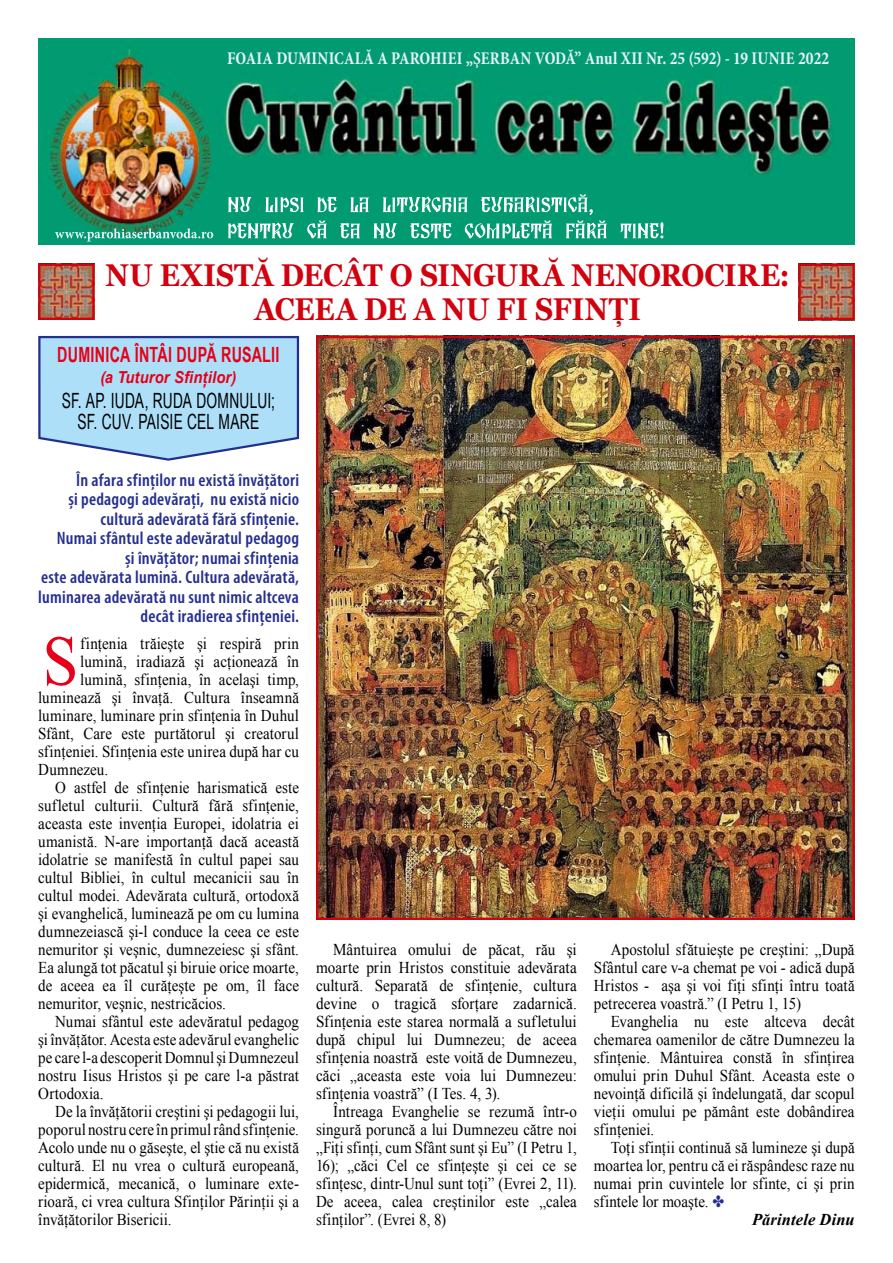
<style>
.page{position:relative;width:893px;height:1263px;background:#fff}
.page>*{position:absolute;margin:0;border:0;box-sizing:border-box;transform-origin:0 0}
.t1{font:70.8px "Times New Roman";color:#e60019;scale:.91 1}
.t2{font:700 31.5px/34.5px "Georgia";color:#d1010e;text-align:center;scale:.89 1}
.t3{font:21px/21px "Arial Narrow";letter-spacing:.015em;color:#000;scale:.8 1}
.t4{font:700 21px "Arial Narrow";letter-spacing:.015em;color:#e60019;scale:.83 1}
.t5{font:600 condensed 18px/19.5px "Myriad Pro";letter-spacing:.01em;color:#242f8d;text-align:right}
.t6{font:700 condensed 18px "Minion Pro";letter-spacing:.01em;color:#e2f3fc;scale:.92 1}
.t7{font:16.5px/18px "Times New Roman";letter-spacing:.005em;color:#000;text-align:justify;scale:.91 1}
.t8{font:16.5px/18px "Times New Roman";letter-spacing:.005em;color:#000;text-align:justify;scale:.92 1}
.t9{font:italic 700 16.5px "Arial";letter-spacing:.015em;color:#e60019;scale:.89 1}
.t10{font:italic 700 16.5px "Times New Roman";letter-spacing:.01em;color:#000}
.s1{color:#242f8d}
</style>
<div class="page">
<img style="left:319px;top:339px;width:533px;height:578px">
<div style="left:316px;top:336px;width:539px;height:584px;border:2px solid #d1010e"></div>
<img style="left:38px;top:38px;width:817px;height:206px">
<svg style="left:55px;top:228px;width:158px;height:14px;background:#37ab8d"></svg>
<svg style="left:228px;top:194px;width:435px;height:44px;background:#3bb090"></svg>
<img style="left:41px;top:267px;width:51px;height:50px">
<div style="left:38px;top:264px;width:57px;height:56px;border:2px solid #d1010e"></div>
<img style="left:801px;top:267px;width:51px;height:50px">
<div style="left:798px;top:264px;width:57px;height:56px;border:2px solid #d1010e"></div>
<svg style="left:38px;top:335px;width:262px;height:126px;background:#aed9f3"></svg>
<p class="t6" style="left:227px;top:47px;width:656px">FOAIA DUMINICALĂ A PAROHIEI „ŞERBAN VODĂ” Anul XII Nr. 25 (592) - 19 IUNIE 2022</p>
<h2 class="t2" style="left:105px;top:258px;width:770px">NU EXISTĂ DECÂT O SINGURĂ NENOROCIRE:<br>ACEEA DE A NU FI SFINŢI</h2>
<p class="t4" style="left:57px;top:339px;width:269px">DUMINICA ÎNTÂI DUPĂ RUSALII</p>
<p class="t9" style="left:100px;top:366px;width:154px">(a Tuturor Sfinţilor)</p>
<p class="t3" style="left:78px;top:389px;width:248px;text-indent:-16px">SF. AP. IUDA, RUDA DOMNULUI;<br>SF. CUV. PAISI</p>
<p class="t3" style="left:174px;top:410px;width:108px">E CEL MARE</p>
<p class="t5" style="left:38px;top:470px;width:262px">În afara sfinților nu există învățători<br>și pedagogi adevărați, nu există nicio cultură adevărată fără sfințenie.<br>Numai sfântul este adevăratul pedagog<br>și învățător; numai sfințenia<br>este adevărata lumină. Cultura adevărată, luminarea adevărată nu sunt nimic altceva decât iradierea sfințeniei.</p>
<h1 class="t1" style="left:43px;top:613px;width:41px">S</h1>
<p class="t7" style="left:80px;top:634px;width:242px">finţenia trăieşte şi respiră prin</p>
<p class="t7" style="left:80px;top:652px;width:242px">lumină, iradiază şi acţionează în</p>
<p class="t7" style="left:80px;top:670px;width:242px">lumină, sfinţenia, în acelaşi timp,</p>
<p class="t7" style="left:38px;top:688px;width:288px">luminează şi învaţă. Cultura înseamnă</p>
<p class="t7" style="left:38px;top:706px;width:288px">luminare, luminare prin sfinţenia în Duhul</p>
<p class="t7" style="left:38px;top:724px;width:288px">Sfânt, Care este purtătorul şi creatorul</p>
<p class="t7" style="left:38px;top:742px;width:288px">sfinţeniei. Sfinţenia este unirea după har cu</p>
<p class="t7" style="left:38px;top:760px;width:78px">Dumnezeu.</p>
<p class="t7" style="left:55px;top:778px;width:269px">O astfel de sfinţenie harismatică este</p>
<p class="t7" style="left:38px;top:796px;width:288px">sufletul culturii. Cultură fără sfinţenie,</p>
<p class="t7" style="left:38px;top:814px;width:288px">aceasta este invenţia Europei, idolatria ei</p>
<p class="t7" style="left:38px;top:832px;width:288px">umanistă. N-are importanţă dacă această</p>
<p class="t7" style="left:38px;top:850px;width:288px">idolatrie se manifestă în cultul papei sau</p>
<p class="t7" style="left:38px;top:868px;width:288px">cultul Bibliei, în cultul mecanicii sau în</p>
<p class="t7" style="left:38px;top:886px;width:288px">cultul modei. Adevărata cultură, ortodoxă</p>
<p class="t7" style="left:38px;top:904px;width:288px">şi evanghelică, luminează pe om cu lumina</p>
<p class="t7" style="left:38px;top:922px;width:288px">dumnezeiască şi-l conduce la ceea ce este</p>
<p class="t7" style="left:38px;top:940px;width:288px">nemuritor şi veşnic, dumnezeiesc şi sfânt.</p>
<p class="t7" style="left:38px;top:958px;width:288px">Ea alungă tot păcatul şi biruie orice moarte,</p>
<p class="t7" style="left:38px;top:976px;width:288px">de aceea ea îl curăţeşte pe om, îl face</p>
<p class="t7" style="left:38px;top:994px;width:208px">nemuritor, veşnic, nestricăcios.</p>
<p class="t7" style="left:55px;top:1012px;width:269px">Numai sfântul este adevăratul pedagog</p>
<p class="t7" style="left:38px;top:1030px;width:288px">şi învăţător. Acesta este adevărul evanghelic</p>
<p class="t7" style="left:38px;top:1048px;width:288px">pe care l-a descoperit Domnul şi Dumnezeul</p>
<p class="t7" style="left:38px;top:1066px;width:288px">nostru Iisus Hristos şi pe care l-a păstrat</p>
<p class="t7" style="left:38px;top:1084px;width:73px">Ortodoxia.</p>
<p class="t7" style="left:55px;top:1102px;width:269px">De la învăţătorii creştini şi pedagogii lui,</p>
<p class="t7" style="left:38px;top:1120px;width:288px">poporul nostru cere în primul rând sfinţenie.</p>
<p class="t7" style="left:38px;top:1138px;width:288px">Acolo unde nu o găseşte, el ştie că nu există</p>
<p class="t7" style="left:38px;top:1156px;width:288px">cultură. El nu vrea o cultură europeană,</p>
<p class="t7" style="left:38px;top:1174px;width:288px">epidermică, mecanică, o luminare exte-</p>
<p class="t7" style="left:38px;top:1192px;width:288px">rioară, ci vrea cultura Sfinţilor Părinţii şi a</p>
<p class="t7" style="left:38px;top:1210px;width:148px">învăţătorilor Bisericii.</p>
<p class="t8" style="left:316px;top:940px;width:285px;text-indent:17px">Mântuirea omului de păcat, rău şi moarte prin Hristos constituie adevărata cultură. Separată de sfinţenie, cultura devine o tragică sforţare zadarnică.<br>Sfinţenia este starea normală a sufletului după chipul lui Dumnezeu; de aceea sfinţenia noastră este voită de Dumnezeu, căci „aceasta este voia lui Dumnezeu: sfinţenia voastră” (I Tes. 4, 3).</p>
<p class="t7" style="left:316px;top:1102px;width:288px;text-indent:17px">Întreaga Evanghelie se rezumă într-o singură poruncă a lui Dumnezeu către noi „Fiţi sfinţi, cum Sfânt sunt şi Eu” (I Petru 1, 16); „căci Cel ce sfinţeşte şi cei ce se sfinţesc, dintr-Unul sunt toţi” (Evrei 2, 11).<br>De aceea, calea creştinilor este „calea sfinţilor”. (Evrei 8, 8)</p>
<p class="t7" style="left:594px;top:940px;width:288px;text-indent:17px">Apostolul sfătuieşte pe creştini: „După Sfântul care v-a chemat pe voi - adică după Hristos - aşa şi voi fiţi sfinţi întru toată petrecerea voastră.” (I Petru 1, 15)</p>
<p class="t7" style="left:594px;top:1012px;width:288px;text-indent:17px">Evanghelia nu este altceva decât chemarea oamenilor de către Dumnezeu la sfinţenie. Mântuirea constă în sfinţirea omului prin Duhul Sfânt. Aceasta este o nevoinţă dificilă şi îndelungată, dar scopul vieţii omului pe pământ este dobândirea sfinţeniei.</p>
<p class="t7" style="left:611px;top:1138px;width:269px">Toţi sfinţii continuă să lumineze şi după</p>
<p class="t7" style="left:594px;top:1156px;width:288px">moartea lor, pentru că ei răspândesc raze nu</p>
<p class="t7" style="left:594px;top:1174px;width:288px">numai prin cuvintele lor sfinte, ci şi prin</p>
<p class="t7" style="left:594px;top:1192px;width:145px">sfintele lor moaşte. <span class="s1">✤</span></p>
<p class="t10" style="left:752px;top:1208px;width:104px">Părintele Dinu</p>
</div>
